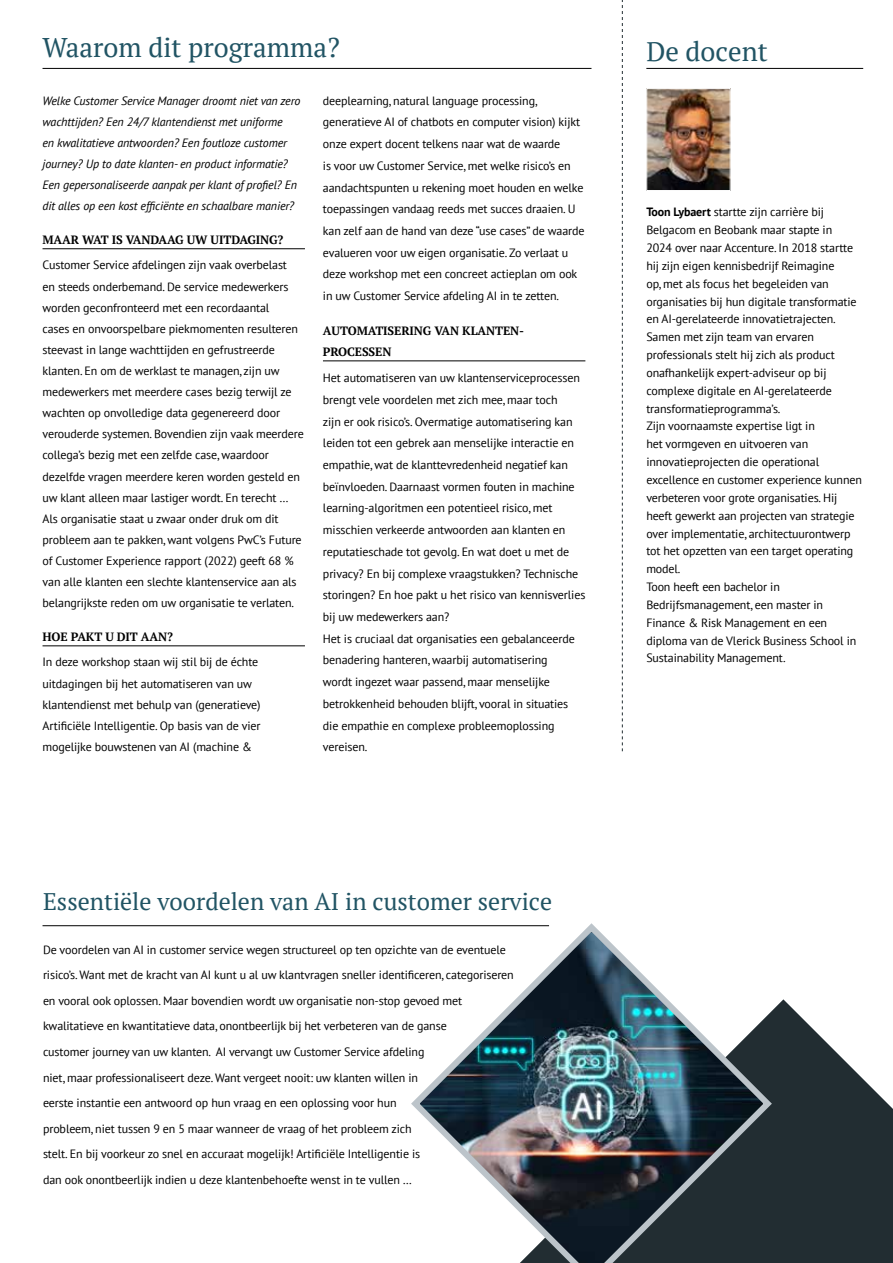
<style>
.page{position:relative;width:893px;height:1263px;background:#fff}
.page>*{position:absolute;margin:0;border:0;box-sizing:border-box;transform-origin:0 0}
.t1{font:27px "PT Serif";color:#215464}
.t2{font:24px "PT Serif";color:#215464}
.t3{font:12px/21.8px "PT Sans";letter-spacing:-.01em;color:#000}
.t4{font:italic 12px/21.1px "PT Sans";letter-spacing:-.01em;color:#000}
.t5{font:700 12px/21.8px "PT Serif";letter-spacing:-.01em;color:#000}
.s1{font-weight:700}
</style>
<div class="page">
<svg style="left:776px;top:999px;width:117px;height:264px;fill:#222d32"></svg>
<hr style="left:43px;top:248px;width:262px;height:1px;background:#000">
<hr style="left:43px;top:645px;width:262px;height:1px;background:#000">
<hr style="left:323px;top:360px;width:262px;height:1px;background:#000">
<hr style="left:43px;top:68px;width:548px;height:1px;background:#000">
<hr style="left:646px;top:68px;width:217px;height:1px;background:#000">
<img style="left:648px;top:90px;width:81px;height:99px">
<div style="left:646px;top:88px;width:85px;height:103px;border:1px solid #fff"></div>
<svg style="left:622px;top:0;width:1px;height:751px"></svg>
<hr style="left:43px;top:925px;width:506px;height:1px;background:#000">
<img style="left:407px;top:923px;width:369px;height:340px">
<h1 class="t1" style="left:43px;top:30px;width:299px">Waarom dit programma?</h1>
<p class="t4" style="left:43px;top:90px;width:259px">Welke Customer Service Manager droomt niet van zero wachttijden? Een 24/7 klantendienst met uniforme<br>en kwalitatieve antwoorden? Een foutloze customer journey? Up to date klanten- en product informatie?<br>Een gepersonaliseerde aanpak per klant of profiel? En dit alles op een kost efficiënte en schaalbare manier?</p>
<p class="t5" style="left:43px;top:229px;width:242px">MAAR WAT IS VANDAAG UW UITDAGING?</p>
<p class="t3" style="left:43px;top:254px;width:263px;line-height:21.1px">Customer Service afdelingen zijn vaak overbelast<br>en steeds onderbemand. De service medewerkers worden geconfronteerd met een recordaantal<br>cases en onvoorspelbare piekmomenten resulteren steevast in lange wachttijden en gefrustreerde klanten. En om de werklast te managen, zijn uw medewerkers met meerdere cases bezig terwijl ze wachten op onvolledige data gegenereerd door verouderde systemen. Bovendien zijn vaak meerdere collega’s bezig met een zelfde case, waardoor dezelfde vragen meerdere keren worden gesteld en uw klant alleen maar lastiger wordt. En terecht … Als organisatie staat u zwaar onder druk om dit probleem aan te pakken, want volgens PwC’s Future of Customer Experience rapport (2022) geeft 68 % van alle klanten een slechte klantenservice aan als belangrijkste reden om uw organisatie te verlaten.</p>
<p class="t5" style="left:43px;top:626px;width:132px">HOE PAKT U DIT AAN?</p>
<p class="t3" style="left:43px;top:651px;width:220px;line-height:21.1px">In deze workshop staan wij stil bij de échte uitdagingen bij het automatiseren van uw klantendienst met behulp van (generatieve)<br>Artificiële Intelligentie. Op basis van de vier mogelijke bouwstenen van AI (machine &amp;</p>
<p class="t3" style="left:323px;top:89px;width:263px">deeplearning, natural language processing, generatieve AI of chatbots en computer vision) kijkt onze expert docent telkens naar wat de waarde<br>is voor uw Customer Service, met welke risico’s en aandachtspunten u rekening moet houden en welke toepassingen vandaag reeds met succes draaien. U kan zelf aan de hand van deze “use cases” de waarde evalueren voor uw eigen organisatie. Zo verlaat u deze workshop met een concreet actieplan om ook in uw Customer Service afdeling AI in te zetten.</p>
<p class="t5" style="left:323px;top:319px;width:203px">AUTOMATISERING VAN KLANTEN-<br>PROCESSEN</p>
<p class="t3" style="left:323px;top:367px;width:264px">Het automatiseren van uw klantenserviceprocessen brengt vele voordelen met zich mee, maar toch<br>zijn er ook risico’s. Overmatige automatisering kan leiden tot een gebrek aan menselijke interactie en empathie, wat de klanttevredenheid negatief kan beïnvloeden. Daarnaast vormen fouten in machine learning-algoritmen een potentieel risico, met misschien verkeerde antwoorden aan klanten en reputatieschade tot gevolg. En wat doet u met de privacy? En bij complexe vraagstukken? Technische storingen? En hoe pakt u het risico van kennisverlies bij uw medewerkers aan?<br>Het is cruciaal dat organisaties een gebalanceerde benadering hanteren, waarbij automatisering<br>wordt ingezet waar passend, maar menselijke betrokkenheid behouden blijft, vooral in situaties die empathie en complexe probleemoplossing vereisen.</p>
<h2 class="t2" style="left:43px;top:886px;width:511px">Essentiële voordelen van AI in customer service</h2>
<p class="t3" style="left:43px;top:936px;width:472px;line-height:25.5px">De voordelen van AI in customer service wegen structureel op ten opzichte van de eventuele risico’s. Want met de kracht van AI kunt u al uw klantvragen sneller identificeren, categoriseren en vooral ook oplossen. Maar bovendien wordt uw organisatie non-stop gevoed met kwalitatieve en kwantitatieve data, onontbeerlijk bij het verbeteren van de ganse<br>customer journey van uw klanten. AI vervangt uw Customer Service afdeling<br>niet, maar professionaliseert deze. Want vergeet nooit: uw klanten willen in<br>eerste instantie een antwoord op hun vraag en een oplossing voor hun<br>probleem, niet tussen 9 en 5 maar wanneer de vraag of het probleem zich<br>stelt. En bij voorkeur zo snel en accuraat mogelijk! Artificiële Intelligentie is<br>dan ook onontbeerlijk indien u deze klantenbehoefte wenst in te vullen …</p>
<h1 class="t1" style="left:646px;top:34px;width:123px">De docent</h1>
<p class="t3" style="left:646px;top:203px;width:217px;line-height:17.9px"><span class="s1">Toon Lybaert</span> startte zijn carrière bij Belgacom en Beobank maar stapte in<br>2024 over naar Accenture. In 2018 startte hij zijn eigen kennisbedrijf Reimagine<br>op, met als focus het begeleiden van organisaties bij hun digitale transformatie en AI-gerelateerde innovatietrajecten.<br>Samen met zijn team van ervaren professionals stelt hij zich als product onafhankelijk expert-adviseur op bij complexe digitale en AI-gerelateerde transformatieprogramma’s.<br>Zijn voornaamste expertise ligt in<br>het vormgeven en uitvoeren van innovatieprojecten die operational excellence en customer experience kunnen verbeteren voor grote organisaties. Hij heeft gewerkt aan projecten van strategie over implementatie, architectuurontwerp tot het opzetten van een target operating model.<br>Toon heeft een bachelor in Bedrijfsmanagement, een master in Finance &amp; Risk Management en een diploma van de Vlerick Business School in Sustainability Management.</p>
</div>
